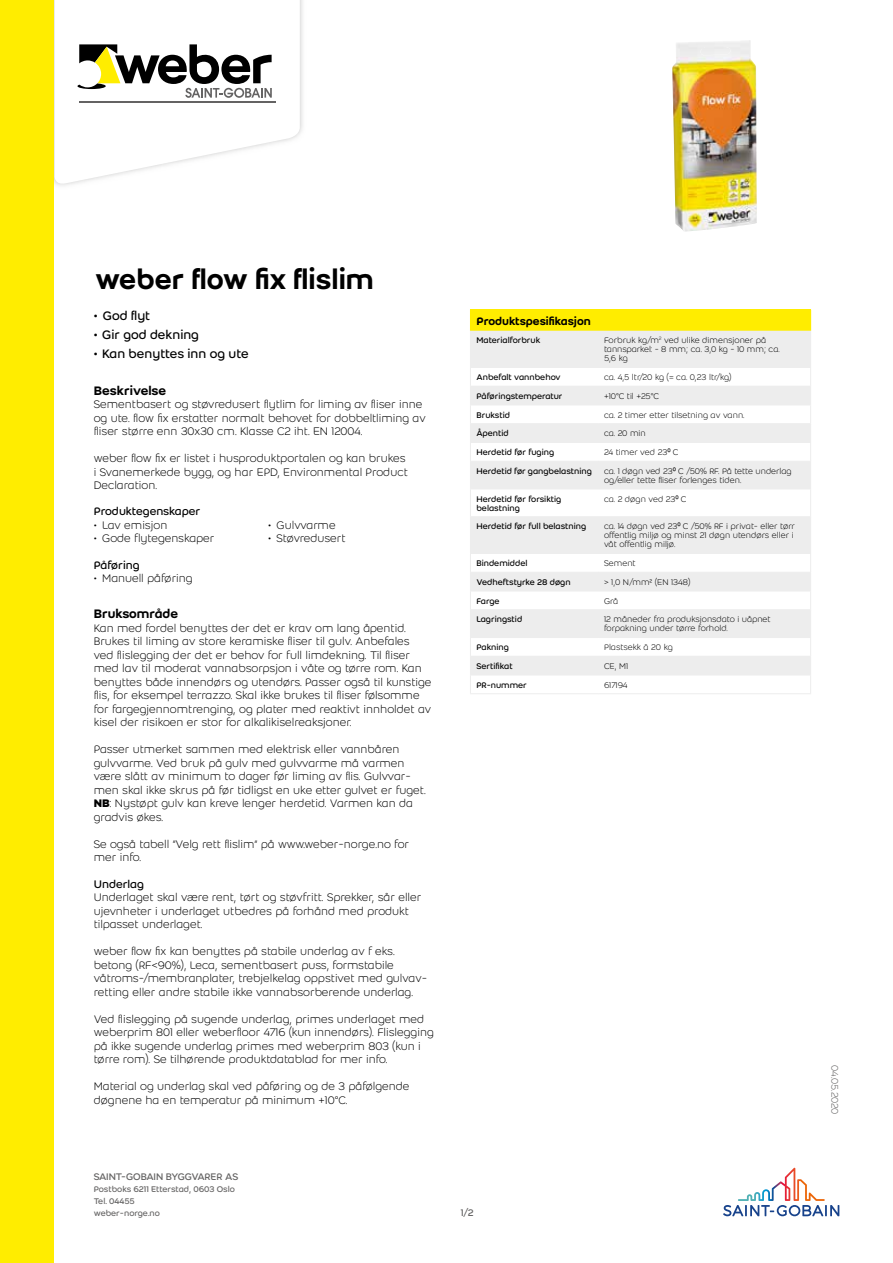
<style>
.page{position:relative;width:893px;height:1263px;background:#fff}
.page>*{position:absolute;margin:0;border:0;box-sizing:border-box;transform-origin:0 0}
.t1{font:500 30px "Weber";color:#000}
.t2{font:13.5px "Weber";color:#000}
.t3{font:500 13.5px "Weber";color:#000}
.t4{font:300 12px/13.5px "Weber";color:#000}
.t5{font:12px "Weber";color:#000}
.t6{font:500 12px "Weber";color:#000}
.t7{font:10.5px "Weber";letter-spacing:-.025em;color:#646363}
.t8{font:300 10.5px "Weber";letter-spacing:-.02em;color:#646363}
.t9{font:300 9px/9px "Weber";color:#000}
.t10{font:9px/9px "Weber";color:#000}
.t11{font:9px/12px "Weber";color:#646363}
.s1{font-weight:700}
</style>
<div class="page">
<svg style="left:55px;top:0;width:245px;height:186px"></svg>
<hr style="left:79px;top:101px;width:196px;height:1px;background:#646363">
<svg style="left:77px;top:44px;width:195px;height:54px"></svg>
<div style="left:0;top:0;width:54px;height:1263px;background:#ffed00"></div>
<svg style="left:723px;top:1168px;width:116px;height:48px"></svg>
<img style="left:672px;top:40px;width:85px;height:192px">
<div style="left:470px;top:310px;width:341px;height:21px;background:#ffed00"></div>
<svg style="left:471px;top:331px;width:339px;height:344px;fill:#ededed"></svg>
<hr style="left:470px;top:331px;width:1px;height:36px;background:#ededed">
<hr style="left:810px;top:331px;width:1px;height:36px;background:#ededed">
<hr style="left:470px;top:367px;width:128px;height:1px;background:#ededed">
<hr style="left:598px;top:367px;width:213px;height:1px;background:#ededed">
<hr style="left:470px;top:386px;width:128px;height:1px;background:#ededed">
<hr style="left:598px;top:386px;width:213px;height:1px;background:#ededed">
<hr style="left:470px;top:405px;width:128px;height:1px;background:#ededed">
<hr style="left:598px;top:405px;width:213px;height:1px;background:#ededed">
<hr style="left:470px;top:423px;width:128px;height:1px;background:#ededed">
<hr style="left:598px;top:423px;width:213px;height:1px;background:#ededed">
<hr style="left:470px;top:442px;width:128px;height:1px;background:#ededed">
<hr style="left:598px;top:442px;width:213px;height:1px;background:#ededed">
<hr style="left:470px;top:461px;width:128px;height:1px;background:#ededed">
<hr style="left:598px;top:461px;width:213px;height:1px;background:#ededed">
<hr style="left:470px;top:489px;width:128px;height:1px;background:#ededed">
<svg style="left:470px;top:368px;width:1px;height:148px"></svg>
<hr style="left:598px;top:489px;width:213px;height:1px;background:#ededed">
<svg style="left:810px;top:368px;width:1px;height:148px"></svg>
<hr style="left:470px;top:516px;width:128px;height:1px;background:#ededed">
<hr style="left:470px;top:517px;width:1px;height:36px;background:#ededed">
<hr style="left:598px;top:516px;width:213px;height:1px;background:#ededed">
<hr style="left:810px;top:517px;width:1px;height:36px;background:#ededed">
<hr style="left:470px;top:553px;width:128px;height:1px;background:#ededed">
<hr style="left:598px;top:553px;width:213px;height:1px;background:#ededed">
<hr style="left:470px;top:572px;width:128px;height:1px;background:#ededed">
<hr style="left:598px;top:572px;width:213px;height:1px;background:#ededed">
<hr style="left:470px;top:591px;width:128px;height:1px;background:#ededed">
<hr style="left:598px;top:591px;width:213px;height:1px;background:#ededed">
<hr style="left:470px;top:609px;width:128px;height:1px;background:#ededed">
<hr style="left:598px;top:609px;width:213px;height:1px;background:#ededed">
<hr style="left:470px;top:637px;width:128px;height:1px;background:#ededed">
<hr style="left:598px;top:637px;width:213px;height:1px;background:#ededed">
<hr style="left:470px;top:656px;width:128px;height:1px;background:#ededed">
<hr style="left:598px;top:656px;width:213px;height:1px;background:#ededed">
<hr style="left:470px;top:675px;width:128px;height:1px;background:#ededed">
<svg style="left:470px;top:554px;width:1px;height:139px"></svg>
<hr style="left:470px;top:693px;width:128px;height:1px;background:#ededed">
<hr style="left:598px;top:675px;width:213px;height:1px;background:#ededed">
<svg style="left:810px;top:554px;width:1px;height:139px"></svg>
<hr style="left:598px;top:693px;width:213px;height:1px;background:#ededed">
<h1 class="t1" style="left:95px;top:257px;width:281px">weber flow fix flislim</h1>
<p class="t2" style="left:94px;top:306px;width:58px">• God flyt</p>
<p class="t2" style="left:94px;top:325px;width:107px">• Gir god dekning</p>
<p class="t2" style="left:94px;top:344px;width:156px">• Kan benyttes inn og ute</p>
<p class="t3" style="left:94px;top:380px;width:74px">Beskrivelse</p>
<p class="t4" style="left:94px;top:397px;width:334px">Sementbasert og støvredusert flytlim for liming av fliser inne og ute. flow fix erstatter normalt behovet for dobbeltliming av fliser større enn 30x30 cm. Klasse C2 iht. EN 12004.</p>
<p class="t4" style="left:94px;top:451px;width:316px">weber flow fix er listet i husproduktportalen og kan brukes i Svanemerkede bygg, og har EPD, Environmental Product<br>Declaration.</p>
<p class="t5" style="left:94px;top:503px;width:108px">Produktegenskaper</p>
<p class="t4" style="left:94px;top:518px;width:75px">• Lav emisjon</p>
<p class="t4" style="left:94px;top:531px;width:122px">• Gode flytegenskaper</p>
<p class="t4" style="left:268px;top:518px;width:69px">• Gulvvarme</p>
<p class="t4" style="left:268px;top:531px;width:79px">• Støvredusert</p>
<p class="t5" style="left:94px;top:556px;width:47px">Påføring</p>
<p class="t4" style="left:94px;top:571px;width:100px">• Manuell påføring</p>
<p class="t3" style="left:94px;top:604px;width:86px">Bruksområde</p>
<p class="t4" style="left:94px;top:621px;width:339px">Kan med fordel benyttes der det er krav om lang åpentid.<br>Brukes til liming av store keramiske fliser til gulv. Anbefales ved flislegging der det er behov for full limdekning. Til fliser med lav til moderat vannabsorpsjon i våte og tørre rom. Kan benyttes både innendørs og utendørs. Passer også til kunstige flis, for eksempel terrazzo. Skal ikke brukes til fliser følsomme for fargegjennomtrenging, og plater med reaktivt innholdet av kisel der risikoen er stor for alkalikiselreaksjoner.</p>
<p class="t4" style="left:94px;top:742px;width:334px">Passer utmerket sammen med elektrisk eller vannbåren gulvvarme. Ved bruk på gulv med gulvvarme må varmen være slått av minimum to dager før liming av flis. Gulvvar&shy;men skal ikke skrus på før tidligst en uke etter gulvet er fuget.<br><span class="s1">NB</span>: Nystøpt gulv kan kreve lenger herdetid. Varmen kan da gradvis økes.</p>
<p class="t4" style="left:94px;top:837px;width:317px">Se også tabell ”Velg rett flislim” på www.weber-norge.no for mer info.</p>
<p class="t5" style="left:94px;top:875px;width:52px">Underlag</p>
<p class="t4" style="left:94px;top:890px;width:329px">Underlaget skal være rent, tørt og støvfritt. Sprekker, sår eller ujevnheter i underlaget utbedres på forhånd med produkt tilpasset underlaget.</p>
<p class="t4" style="left:94px;top:944px;width:335px">weber flow fix kan benyttes på stabile underlag av f eks. betong (RF&lt;90%), Leca, sementbasert puss, formstabile våtroms-/membranplater, trebjelkelag oppstivet med gulvav&shy;retting eller andre stabile ikke vannabsorberende underlag.</p>
<p class="t4" style="left:94px;top:1012px;width:342px">Ved flislegging på sugende underlag, primes underlaget med weberprim 801 eller weberfloor 4716 (kun innendørs). Flislegging på ikke sugende underlag primes med weberprim 803 (kun i tørre rom). Se tilhørende produktdatablad for mer info.</p>
<p class="t4" style="left:94px;top:1079px;width:317px">Material og underlag skal ved påføring og de 3 påfølgende døgnene ha en temperatur på minimum +10°C.</p>
<p class="t7" style="left:94px;top:1169px;width:146px">SAINT-GOBAIN BYGGVARER AS</p>
<p class="t11" style="left:94px;top:1183px;width:143px">Postboks 6211 Etterstad, 0603 Oslo<br>Tel. 04455<br>weber-norge.no</p>
<p class="t6" style="left:476px;top:312px;width:116px">Produktspesifikasjon</p>
<p class="t10" style="left:476px;top:336px;width:65px">Materialforbruk</p>
<p class="t9" style="left:604px;top:336px;width:177px">Forbruk kg/m<sup>2</sup> ved ulike dimensjoner på tannsparkel: - 8 mm; ca. 3,0 kg - 10 mm; ca.<br>5,6 kg</p>
<p class="t10" style="left:476px;top:373px;width:86px">Anbefalt vannbehov</p>
<p class="t9" style="left:604px;top:373px;width:129px">ca. 4,5 ltr/20 kg (= ca. 0,23 ltr/kg)</p>
<p class="t10" style="left:476px;top:391px;width:88px">Påføringstemperatur</p>
<p class="t9" style="left:604px;top:391px;width:56px">+10°C til +25°C</p>
<p class="t10" style="left:476px;top:410px;width:35px">Brukstid</p>
<p class="t9" style="left:604px;top:410px;width:142px">ca. 2 timer etter tilsetning av vann.</p>
<p class="t10" style="left:476px;top:429px;width:34px">Åpentid</p>
<p class="t9" style="left:604px;top:429px;width:43px">ca. 20 min</p>
<p class="t10" style="left:476px;top:448px;width:79px">Herdetid før fuging</p>
<p class="t9" style="left:604px;top:448px;width:76px">24 timer ved 23ºC</p>
<p class="t10" style="left:476px;top:466px;width:117px">Herdetid før gangbelastning</p>
<p class="t9" style="left:604px;top:466px;width:189px">ca. 1 døgn ved 23ºC /50% RF. På tette underlag og/eller tette fliser forlenges tiden.</p>
<p class="t10" style="left:476px;top:494px;width:86px">Herdetid før forsiktig belastning</p>
<p class="t9" style="left:604px;top:494px;width:84px">ca. 2 døgn ved 23ºC</p>
<p class="t10" style="left:476px;top:522px;width:111px">Herdetid før full belastning</p>
<p class="t9" style="left:604px;top:522px;width:193px">ca. 14 døgn ved 23ºC /50% RF i privat- eller tørr offentlig miljø og minst 21 døgn utendørs eller i våt offentlig miljø.</p>
<p class="t10" style="left:476px;top:559px;width:53px">Bindemiddel</p>
<p class="t9" style="left:604px;top:559px;width:33px">Sement</p>
<p class="t10" style="left:476px;top:577px;width:96px">Vedheftstyrke 28 døgn</p>
<p class="t9" style="left:604px;top:577px;width:88px">&gt; 1,0 N/mm² (EN 1348)</p>
<p class="t10" style="left:476px;top:596px;width:25px">Farge</p>
<p class="t9" style="left:604px;top:596px;width:16px">Grå</p>
<p class="t10" style="left:476px;top:615px;width:47px">Lagringstid</p>
<p class="t9" style="left:604px;top:615px;width:168px">12 måneder fra produksjonsdato i uåpnet forpakning under tørre forhold.</p>
<p class="t10" style="left:476px;top:643px;width:34px">Pakning</p>
<p class="t9" style="left:604px;top:643px;width:70px">Plastsekk á 20 kg</p>
<p class="t10" style="left:476px;top:661px;width:38px">Sertifikat</p>
<p class="t9" style="left:604px;top:661px;width:26px">CE, M1</p>
<p class="t10" style="left:476px;top:680px;width:52px">PR-nummer</p>
<p class="t9" style="left:604px;top:680px;width:25px">617194</p>
<p class="t7" style="left:461px;top:1205px;width:14px">1/2</p>
<p class="t8" style="left:842px;top:1065px;width:51px;rotate:90deg">04.05.2020</p>
</div>
